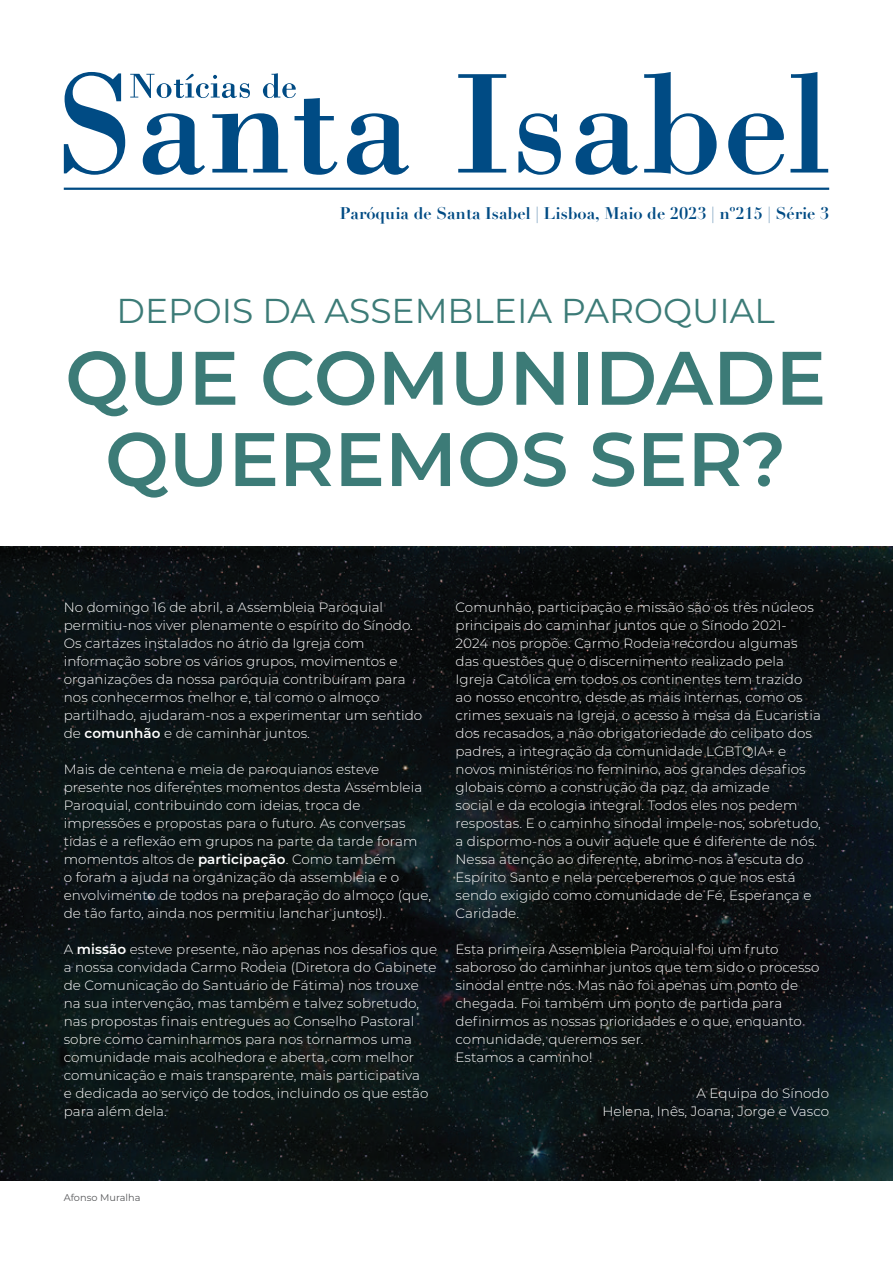
<style>
.page{position:relative;width:893px;height:1263px;background:#fff}
.page>*{position:absolute;margin:0;border:0;box-sizing:border-box;transform-origin:0 0}
.t1{font:600 75.6px/81.3px "Montserrat";color:#3c7b77;text-align:center}
.t2{font:34.5px "Montserrat";color:#3c7b77}
.t3{font:700 16.5px "Didot";color:#004b84}
.t4{font:300 13.5px/18px "Montserrat";letter-spacing:.005em;color:#fff}
.t5{font:9.75px "Montserrat";color:#57585a}
.s1{font-weight:600}
</style>
<div class="page">
<img style="left:0;top:546px;width:893px;height:634px">
<svg style="left:347px;top:113px;width:62px;height:62px"></svg>
<svg style="left:458px;top:74px;width:48px;height:99px"></svg>
<svg style="left:518px;top:113px;width:43px;height:62px"></svg>
<svg style="left:576px;top:113px;width:62px;height:62px"></svg>
<svg style="left:644px;top:72px;width:73px;height:103px"></svg>
<svg style="left:728px;top:113px;width:56px;height:62px"></svg>
<svg style="left:790px;top:72px;width:38px;height:101px"></svg>
<svg style="left:64px;top:72px;width:273px;height:103px"></svg>
<hr style="left:64px;top:188px;width:765px;height:2px;background:#004b84">
<p class="t3" style="left:340px;top:202px;width:491px">Paróquia de Santa Isabel | Lisboa, Maio de 2023 | nº215 | Série 3</p>
<p class="t2" style="left:117px;top:287px;width:660px">DEPOIS DA ASSEMBLEIA PAROQUIAL</p>
<p class="t1" style="left:65px;top:334px;width:762px">QUE COMUNIDADE<br>QUEREMOS SER?</p>
<p class="t4" style="left:64px;top:598px;width:351px">No domingo 16 de abril, a Assembleia Paroquial permitiu-nos viver plenamente o espírito do Sínodo.</p>
<p class="t4" style="left:64px;top:634px;width:360px">Os cartazes instalados no átrio da Igreja com informação sobre os vários grupos, movimentos e organizações da nossa paróquia contribuíram para nos conhecermos melhor e, tal como o almoço partilhado, ajudaram-nos a experimentar um sentido de <span class="s1">comunhão</span> e de caminhar juntos.</p>
<p class="t4" style="left:64px;top:760px;width:369px">Mais de centena e meia de paroquianos esteve presente nos diferentes momentos desta Assembleia Paroquial, contribuindo com ideias, troca de impressões e propostas para o futuro. As conversas tidas e a reflexão em grupos na parte da tarde foram momentos altos de <span class="s1">participação</span>. Como também<br>o foram a ajuda na organização da assembleia e o envolvimento de todos na preparação do almoço (que, de tão farto, ainda nos permitiu lanchar juntos!).</p>
<p class="t4" style="left:64px;top:940px;width:375px">A <span class="s1">missão</span> esteve presente, não apenas nos desafios que a nossa convidada Carmo Rodeia (Diretora do Gabinete de Comunicação do Santuário de Fátima) nos trouxe na sua intervenção, mas também e talvez sobretudo, nas propostas finais entregues ao Conselho Pastoral sobre como caminharmos para nos tornarmos uma comunidade mais acolhedora e aberta, com melhor comunicação e mais transparente, mais participativa<br>e dedicada ao serviço de todos, incluindo os que estão para além dela.</p>
<p class="t4" style="left:455px;top:598px;width:367px">Comunhão, participação e missão são os três núcleos principais do caminhar juntos que o Sínodo 2021- 2024 nos propõe. Carmo Rodeia recordou algumas das questões que o discernimento realizado pela Igreja Católica em todos os continentes tem trazido ao nosso encontro, desde as mais internas, como os crimes sexuais na Igreja, o acesso à mesa da Eucaristia dos recasados, a não obrigatoriedade do celibato dos padres, a integração da comunidade LGBTQIA+ e novos ministérios no feminino, aos grandes desafios globais como a construção da paz, da amizade<br>social e da ecologia integral. Todos eles nos pedem respostas. E o caminho sinodal impele-nos, sobretudo, a dispormo-nos a ouvir aquele que é diferente de nós.<br>Nessa atenção ao diferente, abrimo-nos à escuta do Espírito Santo e nela perceberemos o que nos está sendo exigido como comunidade de Fé, Esperança e Caridade.</p>
<p class="t4" style="left:455px;top:940px;width:365px">Esta primeira Assembleia Paroquial foi um fruto saboroso do caminhar juntos que tem sido o processo sinodal entre nós. Mas não foi apenas um ponto de chegada. Foi também um ponto de partida para definirmos as nossas prioridades e o que, enquanto comunidade, queremos ser.</p>
<p class="t4" style="left:455px;top:1048px;width:138px">Estamos a caminho!</p>
<p class="t4" style="left:696px;top:1084px;width:134px">A Equipa do Sínodo</p>
<p class="t4" style="left:602px;top:1102px;width:228px">Helena, Inês, Joana, Jorge e Vasco</p>
<p class="t5" style="left:64px;top:1191px;width:78px">Afonso Muralha</p>
</div>
